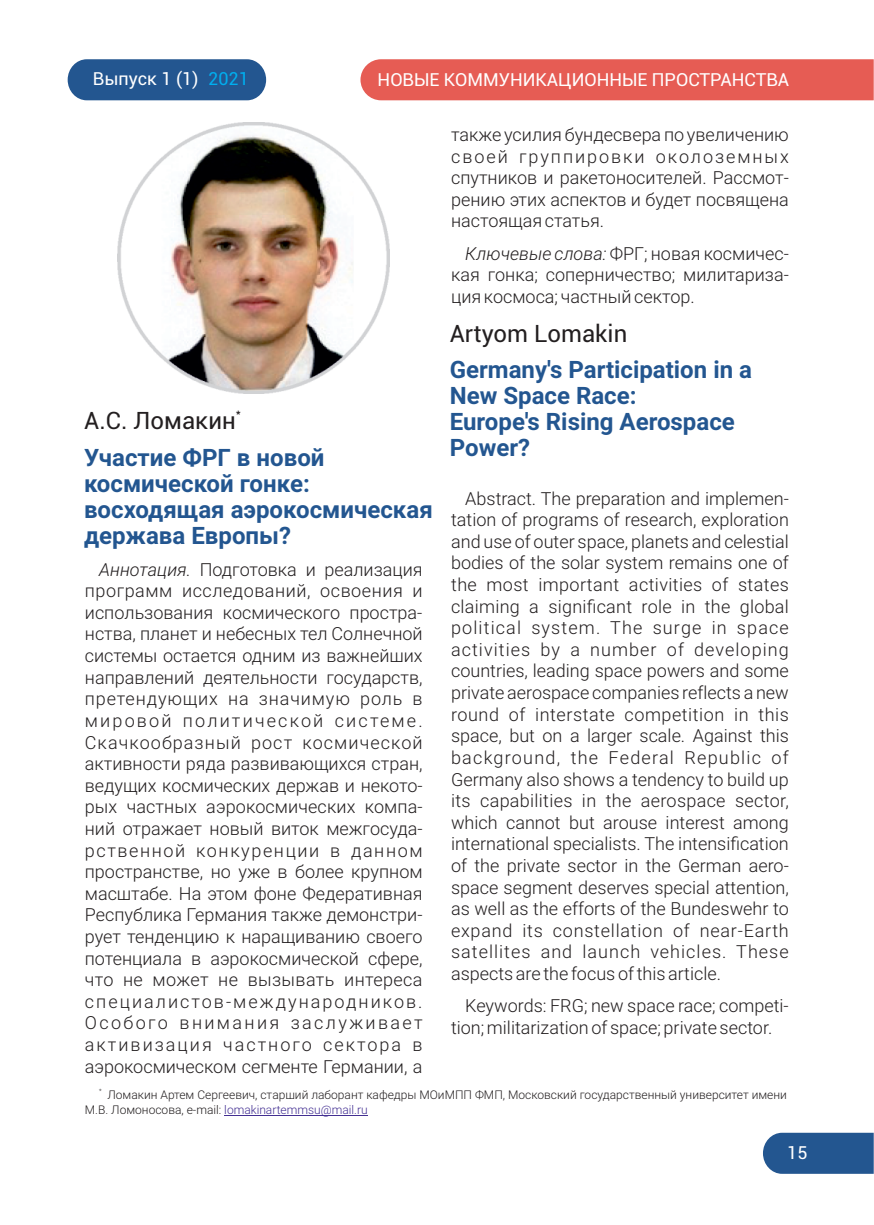
<style>
.page{position:relative;width:874px;height:1225px;background:#fff}
.page>*{position:absolute;margin:0;border:0;box-sizing:border-box;transform-origin:0 0}
.t1{font:700 24px/26px "Roboto";color:#235690}
.t2{font:24px "Roboto";color:#231f20}
.t3{font:300 18px/21.6px "Roboto";color:#231f20;text-align:justify}
.t4{font:18px "Roboto";color:#fff}
.t5{font:300 12px/14.4px "Roboto";color:#231f20}
.t6{font:12px "Roboto";color:#231f20}
.t7{font:300 6px "Roboto";color:#231f20}
.s1{color:#00aeef}
.s2{font-style:italic}
.s3{color:#432f92}
</style>
<div class="page">
<div style="left:763px;top:1132px;width:110px;height:41px;background:#235690"></div>
<div style="left:360px;top:59px;width:513px;height:41px;background:#e65c54"></div>
<img style="left:118px;top:123px;width:271px;height:270px">
<hr style="left:224px;top:1114px;width:143px;height:1px;background:#432f92">
<div style="left:68px;top:59px;width:198px;height:41px;background:#235690;border-radius:20px"></div>
<p class="t4" style="left:93px;top:72px;width:157px">Выпуск 1 (1) <span class="s1">2021</span></p>
<p class="t4" style="left:377px;top:72px;width:413px">НОВЫЕ КОММУНИКАЦИОННЫЕ ПРОСТРАНСТВА</p>
<p class="t3" style="left:451px;top:126px;width:339px">также усилия бундесвера по увеличению своей группировки околоземных спутников и ракетоносителей. Рассмот&shy;рению этих аспектов и будет посвящена настоящая статья.</p>
<p class="t3" style="left:451px;top:244px;width:339px;text-indent:14px"><span class="s2">Ключевые слова:</span> ФРГ; новая космичес&shy;кая гонка; соперничество; милитариза&shy;ция космоса; частный сектор.</p>
<h1 class="t2" style="left:449px;top:324px;width:179px">Artyom Lomakin</h1>
<h1 class="t1" style="left:449px;top:359px;width:303px">Germany's Participation in a<br>New Space Race:<br>Europe's Rising Aerospace<br>Power?</h1>
<p class="t6" style="left:235px;top:408px;width:7px">*</p>
<h1 class="t2" style="left:84px;top:411px;width:153px">А.С. Ломакин</h1>
<h1 class="t1" style="left:84px;top:447px;width:350px">Участие ФРГ в новой космической гонке: восходящая аэрокосмическая держава Европы?</h1>
<p class="t3" style="left:451px;top:489px;width:339px;text-indent:14px">Abstract. The preparation and implemen&shy;tation of programs of research, exploration and use of outer space, planets and celestial bodies of the solar system remains one of the most important activities of states claiming a significant role in the global political system. The surge in space activities by a number of developing countries, leading space powers and some private aerospace companies reflects a new round of interstate competition in this space, but on a larger scale. Against this background, the Federal Republic of Germany also shows a tendency to build up its capabilities in the aerospace sector, which cannot but arouse interest among international specialists. The intensification of the private sector in the German aero&shy;space segment deserves special attention, as well as the efforts of the Bundeswehr to expand its constellation of near-Earth satellites and launch vehicles. These aspects are the focus of this article.</p>
<p class="t3" style="left:451px;top:997px;width:339px;text-indent:14px">Keywords: FRG; new space race; competi&shy;tion; militarization of space; private sector.</p>
<p class="t3" style="left:85px;top:560px;width:339px;text-indent:14px"><span class="s2">Аннотация.</span> Подготовка и реализация программ исследований, освоения и использования космического простра&shy;нства, планет и небесных тел Солнечной системы остается одним из важнейших направлений деятельности государств, претендующих на значимую роль в мировой политической системе.<br>Скачкообразный рост космической активности ряда развивающихся стран, ведущих космических держав и некото&shy;рых частных аэрокосмических компа&shy;ний отражает новый виток межгосуда&shy;рственной конкуренции в данном пространстве, но уже в более крупном масштабе. На этом фоне Федеративная Республика Германия также демонстри&shy;рует тенденцию к наращиванию своего потенциала в аэрокосмической сфере, что не может не вызывать интереса специалистов-международников.<br>Особого внимания заслуживает активизация частного сектора в аэрокосмическом сегменте Германии, а</p>
<p class="t7" style="left:99px;top:1088px;width:4px">*</p>
<p class="t5" style="left:85px;top:1089px;width:703px;text-indent:23px">Ломакин Артем Сергеевич, старший лаборант кафедры МОиМПП ФМП, Московский государственный университет имени<br>М.В. Ломоносова, e-mail: <span class="s3">lomakinartemmsu@mail.ru</span></p>
<p class="t4" style="left:786px;top:1145px;width:22px">15</p>
</div>
